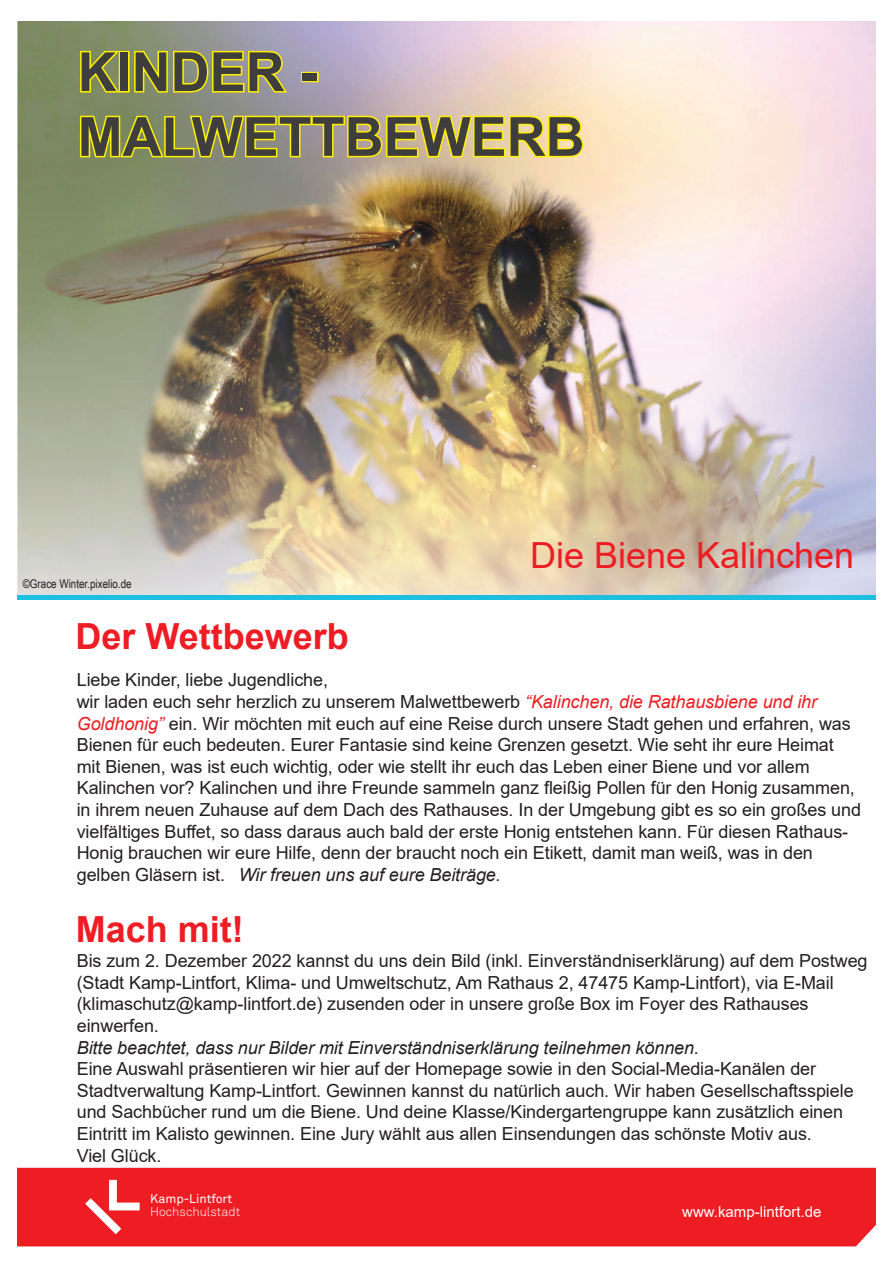
<style>
.page{position:relative;width:893px;height:1263px;background:#fff}
.page>*{position:absolute;margin:0;border:0;box-sizing:border-box;transform-origin:0 0}
.t1{font:700 54px/64.8px "Arial";color:#3e3e3f}
.t2{font:700 36px "Arial";color:#ee1d23}
.t3{font:36px "Arial";color:#ee1d23}
.t4{font:18px/21.6px "Arial";letter-spacing:-.005em;color:#231f20}
.t5{font:italic 18px "Arial";letter-spacing:-.005em;color:#231f20}
.t6{font:15px "Arial";color:#fff}
.t7{font:300 12.45px "Akkurat Std";color:#fff}
.t8{font:12.45px "Akkurat Std";color:#fff}
.t9{font:12px "Arial Narrow";color:#231f20}
.s1{font-style:italic;color:#ee1d23}
.s2{font-style:italic}
</style>
<div class="page">
<img style="left:18px;top:21px;width:858px;height:574px">
<div style="left:17px;top:1168px;width:859px;height:78px;background:#ee1d23"></div>
<svg style="left:85px;top:1180px;width:55px;height:54px"></svg>
<hr style="left:17px;top:595px;width:859px;height:4px;background:#1cbfdf">
<svg style="left:79px;top:49px;width:44px;height:45px;background:#abae42"></svg>
<div style="left:119px;top:51px;width:11px;height:42px;border:3px solid #fff101"></div>
<svg style="left:133px;top:49px;width:157px;height:46px;background:#b6b35a"></svg>
<div style="left:301px;top:72px;width:18px;height:10px;border:3px solid #fff101"></div>
<svg style="left:78px;top:101px;width:507px;height:59px;background:#c4ba69"></svg>
<h1 class="t1" style="left:78px;top:40px;width:508px">KINDER -<br>MALWETTBEWERB</h1>
<p class="t9" style="left:23px;top:575px;width:110px">©Grace Winter.pixelio.de</p>
<h2 class="t2" style="left:75px;top:611px;width:275px">Der Wettbewerb</h2>
<h2 class="t3" style="left:530px;top:530px;width:326px">Die Biene Kalinchen</h2>
<p class="t4" style="left:77px;top:669px;width:786px">Liebe Kinder, liebe Jugendliche,<br>wir laden euch sehr herzlich zu unserem Malwettbewerb <span class="s1">“Kalinchen, die Rathausbiene und ihr Goldhonig”</span> ein. Wir möchten mit euch auf eine Reise durch unsere Stadt gehen und erfahren, was Bienen für euch bedeuten. Eurer Fantasie sind keine Grenzen gesetzt. Wie seht ihr eure Heimat mit Bienen, was ist euch wichtig, oder wie stellt ihr euch das Leben einer Biene und vor allem Kalinchen vor? Kalinchen und ihre Freunde sammeln ganz fleißig Pollen für den Honig zusammen, in ihrem neuen Zuhause auf dem Dach des Rathauses. In der Umgebung gibt es so ein großes und vielfältiges Buffet, so dass daraus auch bald der erste Honig entstehen kann. Für diesen Rathaus-Honig brauchen wir eure Hilfe, denn der braucht noch ein Etikett, damit man weiß, was in den gelben Gläsern ist. <span class="s2">Wir freuen uns auf eure Beiträge.</span></p>
<h2 class="t2" style="left:76px;top:903px;width:170px">Mach mit!</h2>
<p class="t4" style="left:77px;top:950px;width:792px">Bis zum 2. Dezember 2022 kannst du uns dein Bild (inkl. Einverständniserklärung) auf dem Postweg (Stadt Kamp-Lintfort, Klima- und Umweltschutz, Am Rathaus 2, 47475 Kamp-Lintfort), via E-Mail (klimaschutz@kamp-lintfort.de) zusenden oder in unsere große Box im Foyer des Rathauses einwerfen.</p>
<p class="t5" style="left:77px;top:1036px;width:624px">Bitte beachtet, dass nur Bilder mit Einverständniserklärung teilnehmen können.</p>
<p class="t4" style="left:77px;top:1058px;width:778px">Eine Auswahl präsentieren wir hier auf der Homepage sowie in den Social-Media-Kanälen der Stadtverwaltung Kamp-Lintfort. Gewinnen kannst du natürlich auch. Wir haben Gesellschaftsspiele und Sachbücher rund um die Biene. Und deine Klasse/Kindergartengruppe kann zusätzlich einen Eintritt im Kalisto gewinnen. Eine Jury wählt aus allen Einsendungen das schönste Motiv aus.<br>Viel Glück.</p>
<p class="t8" style="left:150px;top:1191px;width:84px">Kamp-Lintfort</p>
<p class="t7" style="left:150px;top:1204px;width:92px">Hochschulstadt</p>
<p class="t6" style="left:682px;top:1201px;width:141px">www.kamp-lintfort.de</p>
</div>
